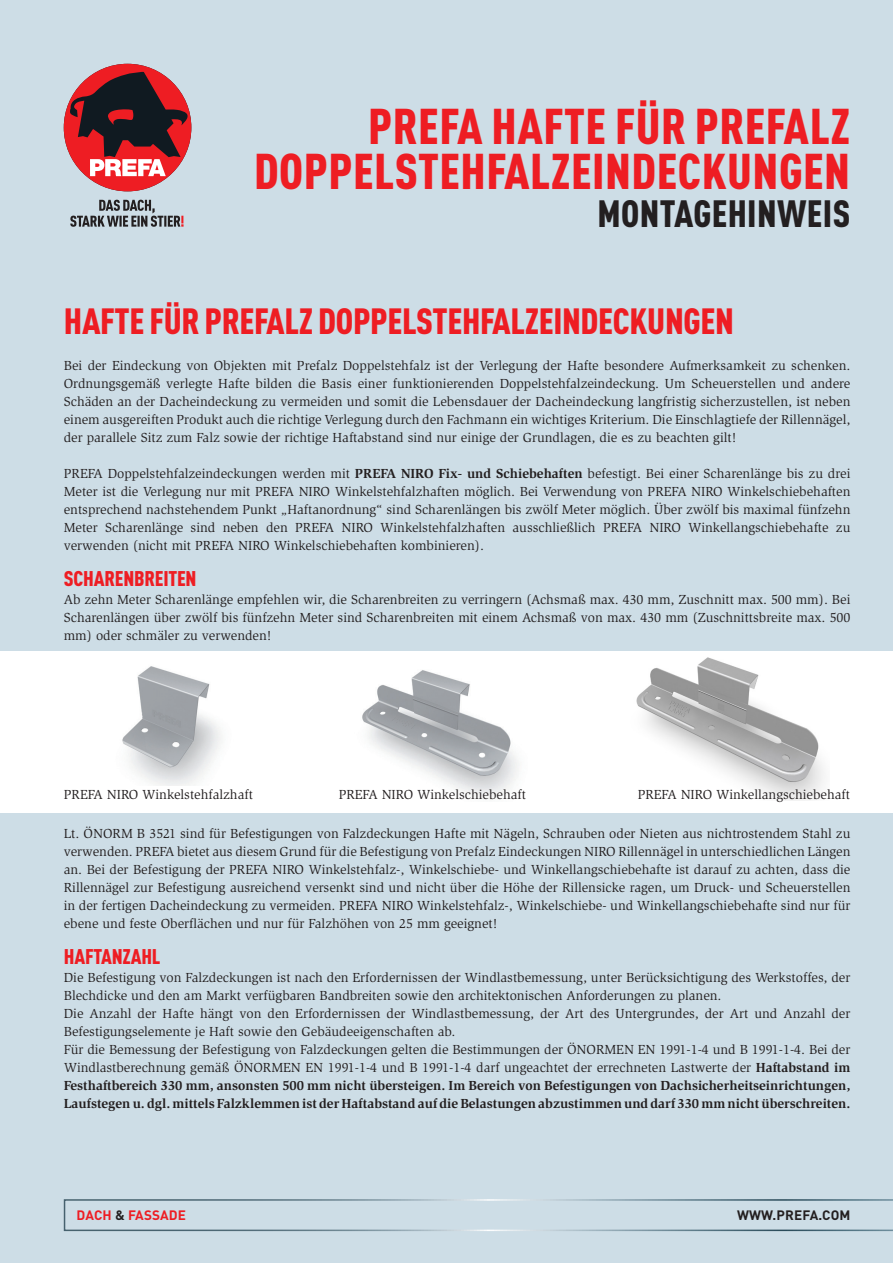
<style>
.page{position:relative;width:893px;height:1263px;background:#cddde6}
.page>*{position:absolute;margin:0;border:0;box-sizing:border-box;transform-origin:0 0}
.t1{font:900 condensed 49.5px/45px "DIN Pro";letter-spacing:.01em;color:#ee1d23;text-align:right}
.t2{font:900 condensed 37.5px "DIN Pro";letter-spacing:.01em;color:#231f20}
.t3{font:900 condensed 36px "DIN Pro";letter-spacing:-.01em;color:#ee1d23}
.t4{font:900 condensed 21px "DIN Pro";letter-spacing:-.01em;color:#ee1d23}
.t5{font:13.5px/18px "ITC Slimbach LTCE";color:#231f20;text-align:justify}
.t6{font:700 13.5px "DIN Pro";letter-spacing:.01em;color:#231f20}
.t7{font:700 13.5px "DIN Pro";letter-spacing:.01em;color:#ee1d23}
.s1{font-weight:700}
.s2{color:#231f20}
</style>
<div class="page">
<svg style="left:70px;top:200px;width:114px;height:27px"></svg>
<svg style="left:64px;top:64px;width:127px;height:127px"></svg>
<svg style="left:64px;top:1199px;width:829px;height:32px"></svg>
<div style="left:0;top:651px;width:893px;height:162px;background:#fff"></div>
<img style="left:122px;top:666px;width:99px;height:120px">
<img style="left:362px;top:670px;width:157px;height:128px">
<img style="left:636px;top:657px;width:188px;height:143px">
<h1 class="t1" style="left:254px;top:100px;width:598px">PREFA HAFTE FÜR PREFALZ<br>DOPPELSTEHFALZEINDECKUNGEN</h1>
<h2 class="t2" style="left:597px;top:184px;width:254px">MONTAGEHINWEIS</h2>
<h3 class="t3" style="left:64px;top:293px;width:671px">HAFTE FÜR PREFALZ DOPPELSTEHFALZEINDECKUNGEN</h3>
<p class="t5" style="left:64px;top:357px;width:788px">Bei der Eindeckung von Objekten mit Prefalz Doppelstehfalz ist der Verlegung der Hafte besondere Aufmerksamkeit zu schenken.<br>Ordnungsgemäß verlegte Hafte bilden die Basis einer funktionierenden Doppelstehfalzeindeckung. Um Scheuerstellen und andere Schäden an der Dacheindeckung zu vermeiden und somit die Lebensdauer der Dacheindeckung langfristig sicherzustellen, ist neben einem ausgereiften Produkt auch die richtige Verlegung durch den Fachmann ein wichtiges Kriterium. Die Einschlagtiefe der Rillennägel, der parallele Sitz zum Falz sowie der richtige Haftabstand sind nur einige der Grundlagen, die es zu beachten gilt!</p>
<p class="t5" style="left:64px;top:465px;width:788px">PREFA Doppelstehfalzeindeckungen werden mit <span class="s1">PREFA NIRO Fix- und Schiebehaften</span> befestigt. Bei einer Scharenlänge bis zu drei Meter ist die Verlegung nur mit PREFA NIRO Winkelstehfalzhaften möglich. Bei Verwendung von PREFA NIRO Winkelschiebehaften entsprechend nachstehendem Punkt „Haftanordnung“ sind Scharenlängen bis zwölf Meter möglich. Über zwölf bis maximal fünfzehn Meter Scharenlänge sind neben den PREFA NIRO Winkelstehfalzhaften ausschließlich PREFA NIRO Winkellangschiebehafte zu verwenden (nicht mit PREFA NIRO Winkelschiebehaften kombinieren).</p>
<h3 class="t4" style="left:64px;top:562px;width:134px">SCHARENBREITEN</h3>
<p class="t5" style="left:64px;top:591px;width:788px">Ab zehn Meter Scharenlänge empfehlen wir, die Scharenbreiten zu verringern (Achsmaß max. 430 mm, Zuschnitt max. 500 mm). Bei Scharenlängen über zwölf bis fünfzehn Meter sind Scharenbreiten mit einem Achsmaß von max. 430 mm (Zuschnittsbreite max. 500 mm) oder schmäler zu verwenden!</p>
<p class="t5" style="left:64px;top:786px;width:191px">PREFA NIRO Winkelstehfalzhaft</p>
<p class="t5" style="left:339px;top:786px;width:189px">PREFA NIRO Winkelschiebehaft</p>
<p class="t5" style="left:638px;top:786px;width:214px">PREFA NIRO Winkellangschiebehaft</p>
<p class="t5" style="left:64px;top:825px;width:788px">Lt. ÖNORM B 3521 sind für Befestigungen von Falzdeckungen Hafte mit Nägeln, Schrauben oder Nieten aus nichtrostendem Stahl zu verwenden. PREFA bietet aus diesem Grund für die Befestigung von Prefalz Eindeckungen NIRO Rillennägel in unterschiedlichen Längen an. Bei der Befestigung der PREFA NIRO Winkelstehfalz-, Winkelschiebe- und Winkellangschiebehafte ist darauf zu achten, dass die Rillennägel zur Befestigung ausreichend versenkt sind und nicht über die Höhe der Rillensicke ragen, um Druck- und Scheuerstellen in der fertigen Dacheindeckung zu vermeiden. PREFA NIRO Winkelstehfalz-, Winkelschiebe- und Winkellangschiebehafte sind nur für ebene und feste Oberflächen und nur für Falzhöhen von 25 mm geeignet!</p>
<h3 class="t4" style="left:64px;top:940px;width:98px">HAFTANZAHL</h3>
<p class="t5" style="left:64px;top:969px;width:788px;text-align:left">Die Befestigung von Falzdeckungen ist nach den Erfordernissen der Windlastbemessung, unter Berücksichtigung des Werkstoffes, der Blechdicke und den am Markt verfügbaren Bandbreiten sowie den architektonischen Anforderungen zu planen.<br>Die Anzahl der Hafte hängt von den Erfordernissen der Windlastbemessung, der Art des Untergrundes, der Art und Anzahl der Befestigungselemente je Haft sowie den Gebäudeeigenschaften ab.<br>Für die Bemessung der Befestigung von Falzdeckungen gelten die Bestimmungen der ÖNORMEN EN 1991-1-4 und B 1991-1-4. Bei der Windlastberechnung gemäß ÖNORMEN EN 1991-1-4 und B 1991-1-4 darf ungeachtet der errechneten Lastwerte der <span class="s1">Haftabstand im Festhaftbereich 330 mm, ansonsten 500 mm nicht übersteigen. Im Bereich von Befestigungen von Dachsicherheitseinrichtungen, Laufstegen u. dgl. mittels Falzklemmen ist der Haftabstand auf die Belastungen abzustimmen und darf 330 mm nicht überschreiten.</span></p>
<p class="t7" style="left:77px;top:1204px;width:111px">DACH <span class="s2">&amp;</span> FASSADE</p>
<p class="t6" style="left:737px;top:1204px;width:115px">WWW.PREFA.COM</p>
</div>
